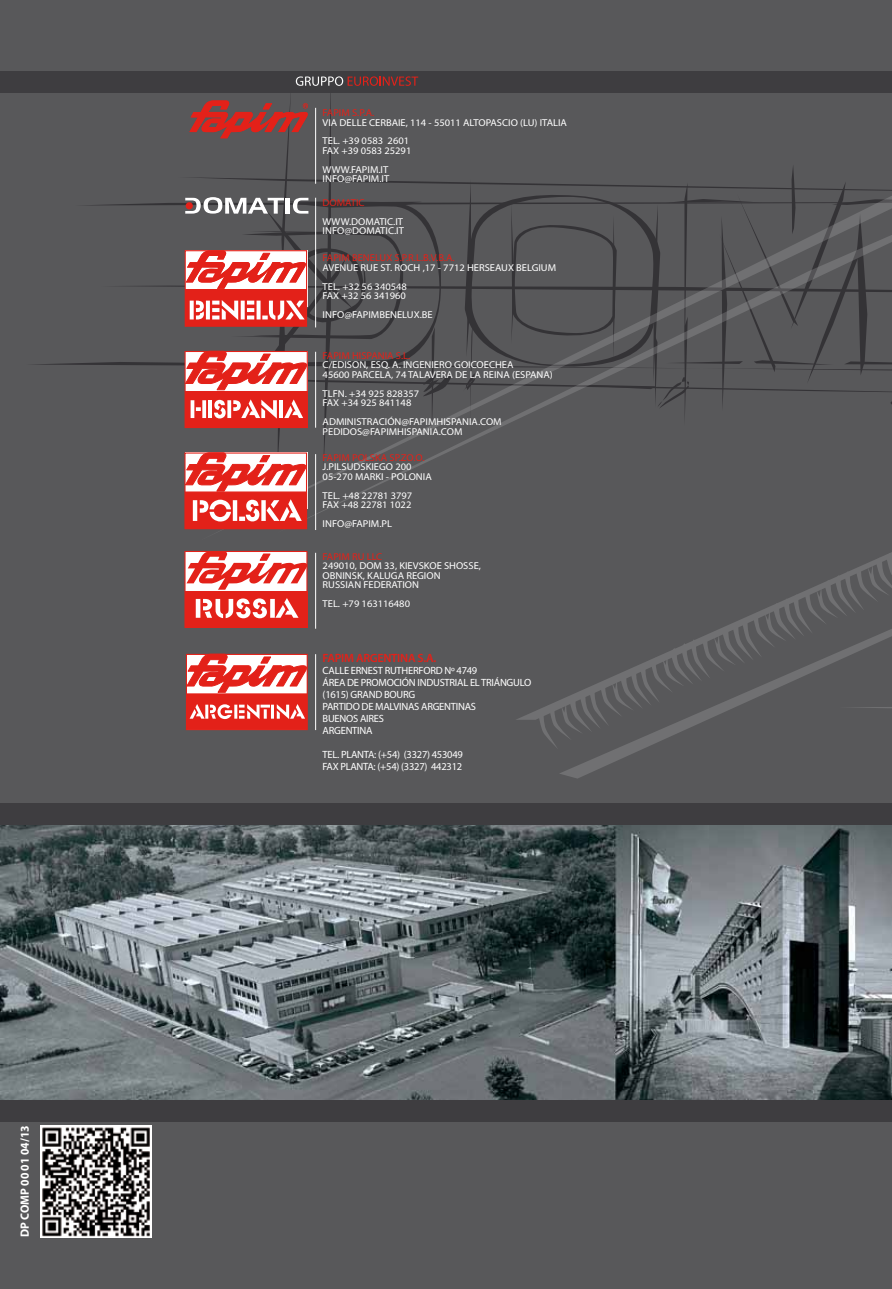
<style>
.page{position:relative;width:892px;height:1289px;background:#fff}
.page>*{position:absolute;margin:0;border:0;box-sizing:border-box;transform-origin:0 0}
.t1{font:600 12px "Myriad Pro";letter-spacing:-.025em;color:#e32119}
.t2{font:700 12px "Myriad Pro";color:#fff}
.t3{font:10.5px/12px "Myriad Pro";letter-spacing:-.025em;color:#fff}
.t4{font:10.05px/9.4px "Myriad Pro";color:#fff;scale:1.05 1}
.t5{font:10.05px "Myriad Pro";color:#e32119;scale:1.05 1}
</style>
<div class="page">
<div style="left:0;top:0;width:892px;height:1288px;background:#58585a"></div>
<svg style="left:0;top:930px;width:1px;height:18px"></svg>
<img style="left:1px;top:824px;width:891px;height:276px">
<div style="left:0;top:803px;width:892px;height:21px;background:#3e3d40"></div>
<div style="left:0;top:1100px;width:892px;height:21px;background:#3e3d40"></div>
<div style="left:0;top:71px;width:892px;height:21px;background:#3e3d40"></div>
<svg style="left:560px;top:552px;width:332px;height:226px"></svg>
<svg style="left:538px;top:553px;width:354px;height:196px"></svg>
<hr style="left:315px;top:654px;width:1px;height:76px;background:#fff">
<svg style="left:186px;top:553px;width:119px;height:36px;background:#f29c99"></svg>
<div style="left:184px;top:551px;width:123px;height:77px;border:1px solid #e32119"></div>
<div style="left:185px;top:590px;width:122px;height:37px;background:#e32119"></div>
<svg style="left:196px;top:598px;width:103px;height:20px"></svg>
<hr style="left:315px;top:553px;width:1px;height:75px;background:#fff">
<div style="left:185px;top:491px;width:122px;height:38px;background:#e32119;border:1px solid #e32119"></div>
<svg style="left:193px;top:499px;width:38px;height:22px"></svg>
<hr style="left:233px;top:500px;width:4px;height:21px;background:#fff">
<svg style="left:239px;top:499px;width:63px;height:22px"></svg>
<hr style="left:315px;top:454px;width:1px;height:76px;background:#fff">
<svg style="left:26px;top:76px;width:866px;height:415px"></svg>
<hr style="left:315px;top:108px;width:1px;height:76px;background:#fff">
<div style="left:186px;top:654px;width:122px;height:76px;border:1px solid #e32119"></div>
<svg style="left:186px;top:653px;width:121px;height:76px;background:#ea6d68"></svg>
<img style="left:40px;top:1125px;width:112px;height:112px">
<p class="t2" style="left:17px;top:1236px;width:113px;rotate:-90deg">DP COMP 00 01 04/13</p>
<p class="t5" style="left:323px;top:106px;width:51px">FAPIM S.P.A.</p>
<p class="t4" style="left:323px;top:112px;width:234px;line-height:18.9px">VIA DELLE CERBAIE, 114 - 55011 ALTOPASCIO (LU) ITALIA<br>TEL. +39 0583 2601</p>
<p class="t4" style="left:323px;top:141px;width:86px;line-height:18.9px">FAX +39 0583 25291<br>WWW.FAPIM.IT</p>
<p class="t4" style="left:323px;top:174px;width:65px">INFO@FAPIM.IT</p>
<p class="t5" style="left:323px;top:196px;width:42px">DOMATIC</p>
<p class="t4" style="left:323px;top:217px;width:79px">WWW.DOMATIC.IT<br>INFO@DOMATIC.IT</p>
<p class="t5" style="left:323px;top:252px;width:127px">FAPIM BENELUX S.P.R.L.B.V.B.A.</p>
<p class="t4" style="left:323px;top:258px;width:224px;line-height:18.9px">AVENUE RUE ST. ROCH ,17 - 7712 HERSEAUX BELGIUM<br>TEL. +32 56 340548</p>
<p class="t4" style="left:323px;top:286px;width:106px;line-height:18.9px">FAX +32 56 341960<br>INFO@FAPIMBENELUX.BE</p>
<p class="t5" style="left:323px;top:349px;width:85px">FAPIM HISPANIA S.L.</p>
<p class="t4" style="left:323px;top:360px;width:221px">C/EDISON, ESQ. A. INGENIERO GOICOECHEA<br>45600 PARCELA, 74 TALAVERA DE LA REINA (ESPANA)</p>
<p class="t4" style="left:323px;top:388px;width:93px">TLFN. +34 925 828357<br>FAX +34 925 841148</p>
<p class="t4" style="left:323px;top:417px;width:172px">ADMINISTRACIÓN@FAPIMHISPANIA.COM<br>PEDIDOS@FAPIMHISPANIA.COM</p>
<p class="t5" style="left:323px;top:451px;width:99px">FAPIM POLSKA SP.ZO.O.</p>
<p class="t4" style="left:323px;top:462px;width:105px">J.PILSUDSKIEGO 200<br>05-270 MARKI - POLONIA</p>
<p class="t4" style="left:323px;top:490px;width:87px">TEL. +48 22781 3797<br>FAX +48 22781 1022</p>
<p class="t4" style="left:323px;top:519px;width:68px">INFO@FAPIM.PL</p>
<p class="t5" style="left:323px;top:550px;width:58px">FAPIM RU LLC</p>
<p class="t4" style="left:323px;top:561px;width:152px">249010, DOM 33, KIEVSKOE SHOSSE,<br>OBNINSK, KALUGA REGION<br>RUSSIAN FEDERATION</p>
<p class="t4" style="left:323px;top:598px;width:85px">TEL. +79 163116480</p>
<p class="t1" style="left:323px;top:650px;width:115px">FAPIM ARGENTINA S.A.</p>
<p class="t3" style="left:323px;top:664px;width:210px">CALLE ERNEST RUTHERFORD Nº 4749<br>ÁREA DE PROMOCIÓN INDUSTRIAL EL TRIÁNGULO (1615) GRAND BOURG<br>PARTIDO DE MALVINAS ARGENTINAS<br>BUENOS AIRES<br>ARGENTINA</p>
<p class="t3" style="left:323px;top:748px;width:142px">TEL. PLANTA: (+54) (3327) 453049<br>FAX PLANTA: (+54) (3327) 442312</p>
</div>
